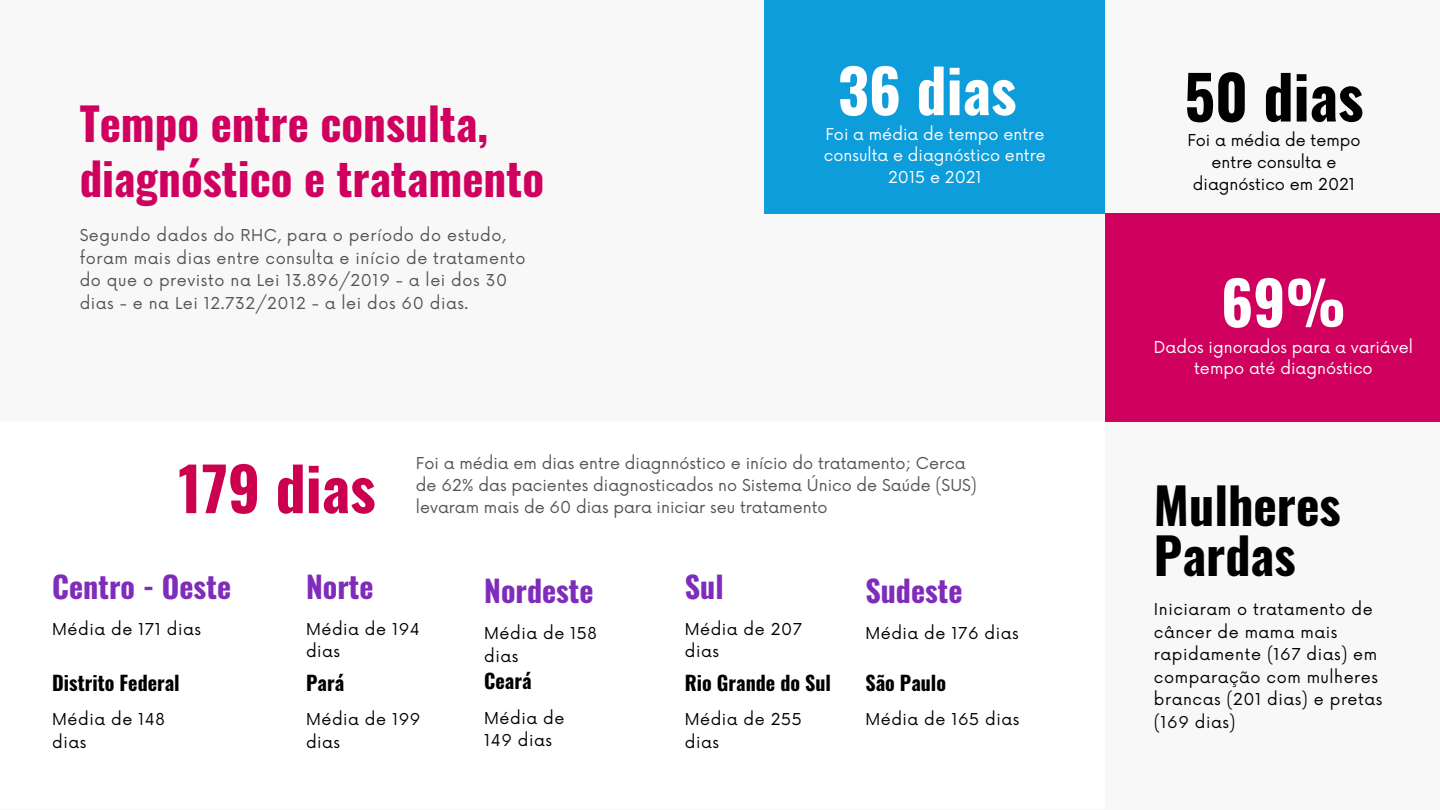
<style>
.page{position:relative;width:1440px;height:810px;background:#f8f8f8}
.page>*{position:absolute;margin:0;border:0;box-sizing:border-box;transform-origin:0 0}
.t1{font:700 60px "Oswald";color:#fff}
.t2{font:700 60px "Oswald";color:#cb004f}
.t3{font:700 60px "Oswald";color:#000}
.t4{font:700 50px/49.5px "Oswald";color:#000}
.t5{font:700 45px/54.8px "Oswald";color:#d0005f}
.t6{font:700 30px "Oswald";color:#7f2cbb}
.t7{font:700 20px "Oswald";color:#000}
.t8{font:16px/22.5px "Now";letter-spacing:.035em;color:#000}
.t9{font:16px/22.5px "Now";letter-spacing:.035em;color:#545454}
.t10{font:16px/21.8px "Now";color:#545454}
.t11{font:16px/21.8px "Now";color:#fff;text-align:center}
.t12{font:16px/21.8px "Now";color:#000;text-align:center}
</style>
<div class="page">
<div style="left:0;top:421px;width:1105px;height:388px;background:#fff"></div>
<div style="left:1105px;top:214px;width:335px;height:208px;background:#d0005f"></div>
<div style="left:765px;top:0;width:340px;height:214px;background:#0d9dda"></div>
<h4 class="t5" style="left:80px;top:94px;width:466px">Tempo entre consulta, diagnóstico e tratamento</h4>
<p class="t9" style="left:80px;top:225px;width:448px">Segundo dados do RHC, para o período do estudo, foram mais dias entre consulta e início de tratamento do que o previsto na Lei 13.896/2019 - a lei dos 30 dias - e na Lei 12.732/2012 - a lei dos 60 dias.</p>
<h1 class="t1" style="left:838px;top:44px;width:180px">36 dias</h1>
<p class="t11" style="left:824px;top:124px;width:223px">Foi a média de tempo entre consulta e diagnóstico entre<br>2015 e 2021</p>
<h3 class="t2" style="left:178px;top:442px;width:199px">179 dias</h3>
<p class="t10" style="left:416px;top:453px;width:563px">Foi a média em dias entre diagnnóstico e início do tratamento; Cerca de 62% das pacientes diagnosticados no Sistema Único de Saúde (SUS) levaram mais de 60 dias para iniciar seu tratamento</p>
<p class="t6" style="left:52px;top:563px;width:180px">Centro - Oeste</p>
<h1 class="t8" style="left:52px;top:619px;width:150px">Média de 171 dias</h1>
<h5 class="t7" style="left:52px;top:667px;width:129px">Distrito Federal</h5>
<p class="t8" style="left:52px;top:709px;width:114px">Média de 148 dias</p>
<p class="t6" style="left:306px;top:563px;width:69px">Norte</p>
<h5 class="t8" style="left:306px;top:619px;width:115px">Média de 194 dias</h5>
<h5 class="t7" style="left:306px;top:667px;width:40px">Pará</h5>
<p class="t8" style="left:306px;top:709px;width:116px">Média de 199 dias</p>
<p class="t6" style="left:484px;top:567px;width:111px">Nordeste</p>
<h5 class="t8" style="left:484px;top:623px;width:114px">Média de 158 dias</h5>
<h4 class="t7" style="left:484px;top:666px;width:49px">Ceará</h4>
<p class="t8" style="left:484px;top:707px;width:82px">Média de<br>149 dias</p>
<p class="t6" style="left:685px;top:563px;width:40px">Sul</p>
<h2 class="t8" style="left:685px;top:619px;width:119px">Média de 207</h2>
<p class="t8" style="left:685px;top:641px;width:36px">dias</p>
<h5 class="t7" style="left:685px;top:667px;width:148px">Rio Grande do Sul</h5>
<p class="t8" style="left:685px;top:709px;width:119px">Média de 255 dias</p>
<p class="t6" style="left:865px;top:567px;width:99px">Sudeste</p>
<h1 class="t8" style="left:865px;top:623px;width:155px">Média de 176 dias</h1>
<h4 class="t7" style="left:865px;top:667px;width:82px">São Paulo</h4>
<p class="t8" style="left:865px;top:709px;width:155px">Média de 165 dias</p>
<p class="t3" style="left:1185px;top:50px;width:180px">50 dias</p>
<h4 class="t12" style="left:1187px;top:130px;width:175px">Foi a média de tempo entre consulta e diagnóstico em 2021</h4>
<h1 class="t1" style="left:1221px;top:256px;width:126px">69%</h1>
<p class="t11" style="left:1194px;top:359px;width:180px">tempo até diagnóstico</p>
<p class="t11" style="left:1154px;top:337px;width:260px">Dados ignorados para a variável</p>
<h4 class="t4" style="left:1154px;top:479px;width:188px">Mulheres<br>Pardas</h4>
<p class="t8" style="left:1154px;top:599px;width:230px">Iniciaram o tratamento de câncer de mama mais rapidamente (167 dias) em comparação com mulheres brancas (201 dias) e pretas (169 dias)</p>
</div>
